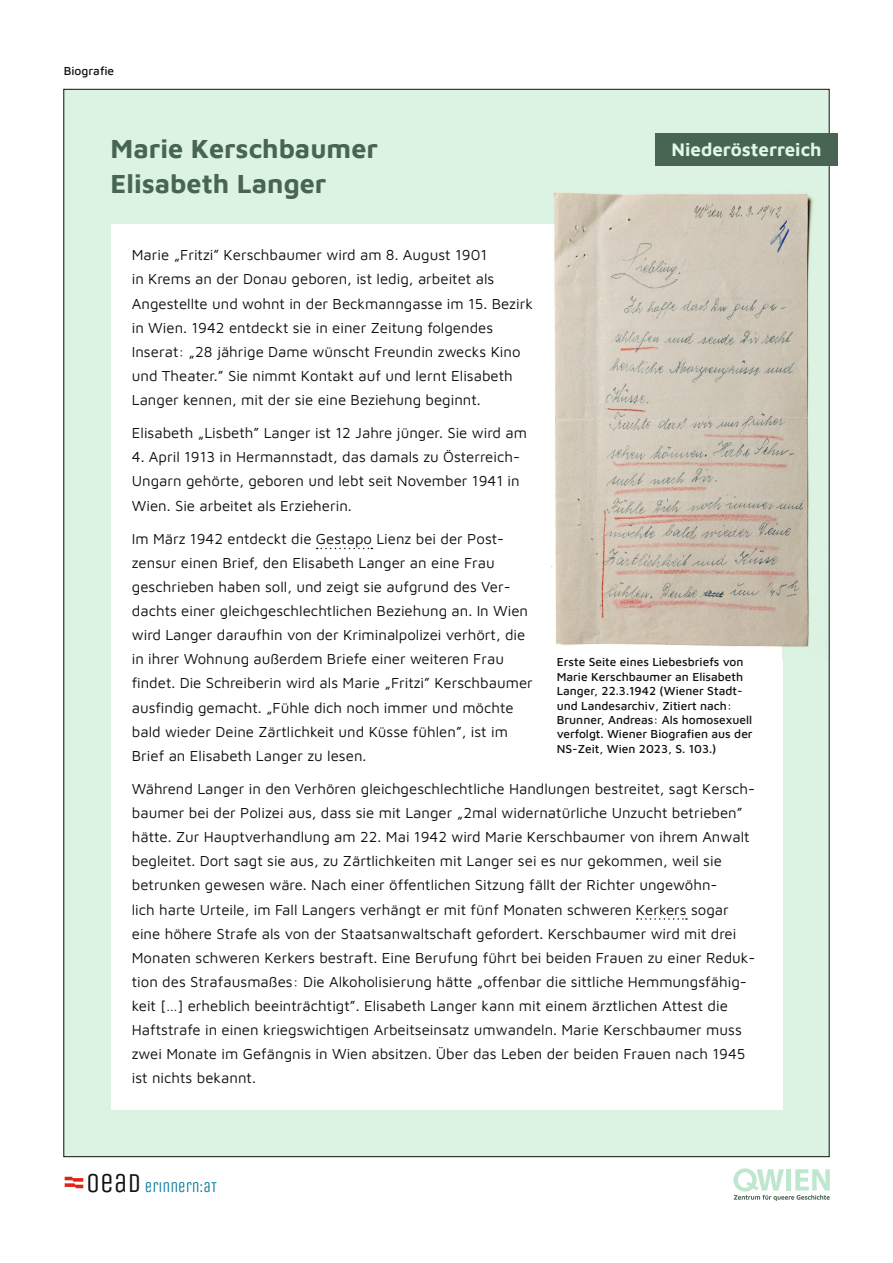
<style>
.page{position:relative;width:893px;height:1263px;background:#fff}
.page>*{position:absolute;margin:0;border:0;box-sizing:border-box;transform-origin:0 0}
.t1{font:700 27px/34.5px "Maven Pro";color:#486452}
.t2{font:700 18.75px "Maven Pro";color:#e0f6e6}
.t3{font:15px/24px "Maven Pro";color:#11110f}
.t4{font:15px "Unica One";color:#007b9c}
.t5{font:500 12px/14.4px "Maven Pro";color:#11110f}
.s1{font-size:27.45px;color:#11110f}
</style>
<div class="page">
<svg style="left:733px;top:1168px;width:97px;height:33px"></svg>
<svg style="left:65px;top:1177px;width:18px;height:11px"></svg>
<div style="left:64px;top:89px;width:765px;height:1068px;background:#dcf3e3"></div>
<div style="left:111px;top:225px;width:671px;height:885px;background:#fff"></div>
<svg style="left:317px;top:548px;width:55px;height:1px"></svg>
<svg style="left:637px;top:918px;width:50px;height:2px"></svg>
<img style="left:538px;top:184px;width:292px;height:475px">
<div style="left:655px;top:133px;width:183px;height:33px;background:#486452"></div>
<p class="t5" style="left:64px;top:63px;width:52px">Biografie</p>
<h1 class="t1" style="left:111px;top:130px;width:269px">Marie Kerschbaumer<br>Elisabeth Langer</h1>
<p class="t2" style="left:671px;top:137px;width:152px">Niederösterreich</p>
<p class="t3" style="left:132px;top:242px;width:403px">Marie „Fritzi” Kerschbaumer wird am 8. August 1901<br>in Krems an der Donau geboren, ist ledig, arbeitet als Angestellte und wohnt in der Beckmanngasse im 15. Bezirk in Wien. 1942 entdeckt sie in einer Zeitung folgendes Inserat: „28 jährige Dame wünscht Freundin zwecks Kino und Theater.” Sie nimmt Kontakt auf und lernt Elisabeth Langer kennen, mit der sie eine Beziehung beginnt.</p>
<p class="t3" style="left:132px;top:420px;width:397px">Elisabeth „Lisbeth” Langer ist 12 Jahre jünger. Sie wird am</p>
<p class="t3" style="left:132px;top:444px;width:390px;text-align:justify">4. April 1913 in Hermannstadt, das damals zu Österreich-Ungarn gehörte, geboren und lebt seit November 1941 in Wien. Sie arbeitet als Erzieherin.</p>
<p class="t3" style="left:132px;top:526px;width:403px">Im März 1942 entdeckt die Gestapo Lienz bei der Post&shy;zensur einen Brief, den Elisabeth Langer an eine Frau geschrieben haben soll, und zeigt sie aufgrund des Ver&shy;dachts einer gleichgeschlechtlichen Beziehung an. In Wien wird Langer daraufhin von der Kriminalpolizei verhört, die in ihrer Wohnung außerdem Briefe einer weiteren Frau findet. Die Schreiberin wird als Marie „Fritzi” Kerschbaumer ausfindig gemacht. „Fühle dich noch immer und möchte bald wieder Deine Zärtlichkeit und Küsse fühlen”, ist im Brief an Elisabeth Langer zu lesen.</p>
<p class="t3" style="left:132px;top:776px;width:625px">Während Langer in den Verhören gleichgeschlechtliche Handlungen bestreitet, sagt Kersch&shy;baumer bei der Polizei aus, dass sie mit Langer „2mal widernatürliche Unzucht betrieben” hätte. Zur Hauptverhandlung am 22. Mai 1942 wird Marie Kerschbaumer von ihrem Anwalt begleitet. Dort sagt sie aus, zu Zärtlichkeiten mit Langer sei es nur gekommen, weil sie betrunken gewesen wäre. Nach einer öffentlichen Sitzung fällt der Richter ungewöhn-<br>lich harte Urteile, im Fall Langers verhängt er mit fünf Monaten schweren Kerkers sogar eine höhere Strafe als von der Staatsanwaltschaft gefordert. Kerschbaumer wird mit drei Monaten schweren Kerkers bestraft. Eine Berufung führt bei beiden Frauen zu einer Reduk&shy;tion des Strafausmaßes: Die Alkoholisierung hätte „offenbar die sittliche Hemmungsfähig&shy;keit […] erheblich beeinträchtigt”. Elisabeth Langer kann mit einem ärztlichen Attest die Haftstrafe in einen kriegswichtigen Arbeitseinsatz umwandeln. Marie Kerschbaumer muss zwei Monate im Gefängnis in Wien absitzen. Über das Leben der beiden Frauen nach 1945 ist nichts bekannt.</p>
<p class="t5" style="left:557px;top:654px;width:198px">Erste Seite eines Liebesbriefs von Marie Kerschbaumer an Elisabeth Langer, 22.3.1942 (Wiener Stadt&shy;und Landesarchiv, Zitiert nach:<br>Brunner, Andreas: Als homosexuell verfolgt. Wiener Biografien aus der NS-Zeit, Wien 2023, S. 103.)</p>
<p class="t4" style="left:86px;top:1178px;width:132px"><span class="s1">OEAD</span> ERINNERN:AT</p>
</div>
